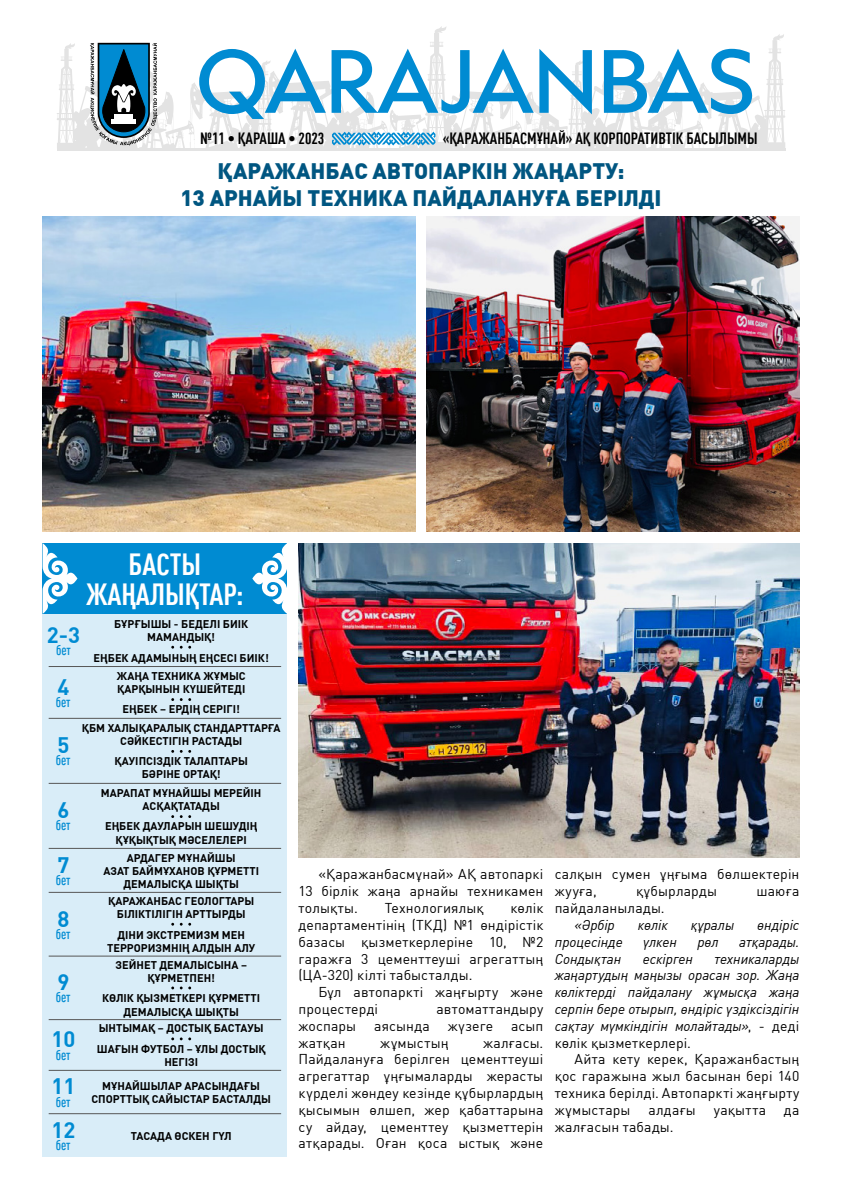
<style>
.page{position:relative;width:842px;height:1191px;background:#fff}
.page>*{position:absolute;margin:0;border:0;box-sizing:border-box;transform-origin:0 0}
.t1{font:700 30px/30px "FF Din Pro Cond";color:#fff;text-align:center}
.t2{font:900 22px/26.4px "FF Din Pro";color:#005681;text-align:center}
.t3{font:700 22px "FF Din Pro";color:#008bd2}
.t4{font:700 16px "FF Din Pro Cond";color:#000}
.t5{font:14px/16.8px "FF Din Pro";letter-spacing:.015em;color:#000;text-align:justify}
.t6{font:italic 14px/16.8px "FF Din Pro";letter-spacing:-.005em;color:#000;text-align:justify}
.t7{font:500 14px "FF Din Pro Cond";color:#008bd2}
.t8{font:700 11px/13.2px "FF Din Pro";color:#000;text-align:center}
.s1{font-style:normal}
</style>
<div class="page">
<hr style="left:57px;top:148px;width:728px;height:3px;background:#e3e3e3">
<svg style="left:57px;top:26px;width:728px;height:122px"></svg>
<div style="left:43px;top:614px;width:244px;height:543px;background:#d9edf8"></div>
<div style="left:43px;top:543px;width:244px;height:71px;background:#008bd2"></div>
<svg style="left:252px;top:543px;width:35px;height:71px"></svg>
<svg style="left:43px;top:543px;width:34px;height:71px"></svg>
<hr style="left:49px;top:666px;width:232px;height:1px;background:#575756">
<hr style="left:49px;top:718px;width:232px;height:1px;background:#575756">
<hr style="left:49px;top:783px;width:232px;height:1px;background:#575756">
<hr style="left:49px;top:848px;width:232px;height:1px;background:#575756">
<hr style="left:49px;top:892px;width:232px;height:1px;background:#575756">
<hr style="left:49px;top:955px;width:232px;height:1px;background:#575756">
<hr style="left:49px;top:1019px;width:232px;height:1px;background:#575756">
<hr style="left:49px;top:1069px;width:232px;height:1px;background:#575756">
<hr style="left:49px;top:1113px;width:232px;height:1px;background:#575756">
<svg style="left:180px;top:646px;width:11px;height:2px"></svg>
<svg style="left:180px;top:698px;width:11px;height:3px"></svg>
<svg style="left:180px;top:750px;width:11px;height:3px"></svg>
<svg style="left:180px;top:815px;width:11px;height:3px"></svg>
<svg style="left:180px;top:986px;width:11px;height:3px"></svg>
<svg style="left:180px;top:922px;width:11px;height:3px"></svg>
<svg style="left:180px;top:1037px;width:11px;height:3px"></svg>
<img style="left:299px;top:543px;width:500px;height:314px">
<img style="left:43px;top:217px;width:372px;height:315px">
<img style="left:427px;top:217px;width:372px;height:315px">
<p class="t4" style="left:200px;top:126px;width:126px">№11 • ҚАРАША • 2023</p>
<p class="t4" style="left:443px;top:126px;width:316px">«ҚАРАЖАНБАСМҰНАЙ» АҚ КОРПОРАТИВТІК БАСЫЛЫМЫ</p>
<h2 class="t2" style="left:180px;top:155px;width:483px">ҚАРАЖАНБАС АВТОПАРКІН ЖАҢАРТУ:<br>13 АРНАЙЫ ТЕХНИКА ПАЙДАЛАНУҒА БЕРІЛДІ</h2>
<h1 class="t1" style="left:86px;top:546px;width:159px">БАСТЫ<br>ЖАҢАЛЫҚТАР:</h1>
<h2 class="t3" style="left:47px;top:616px;width:35px">2-3</h2>
<p class="t7" style="left:56px;top:640px;width:16px">бет</p>
<p class="t8" style="left:114px;top:616px;width:136px">БҰРҒЫШЫ - БЕДЕЛІ БИІК<br>МАМАНДЫҚ!</p>
<p class="t8" style="left:94px;top:649px;width:177px">ЕҢБЕК АДАМЫНЫҢ ЕҢСЕСІ БИІК!</p>
<h2 class="t3" style="left:58px;top:668px;width:13px">4</h2>
<p class="t7" style="left:56px;top:691px;width:16px">бет</p>
<h2 class="t3" style="left:58px;top:727px;width:13px">5</h2>
<p class="t7" style="left:56px;top:750px;width:16px">бет</p>
<h2 class="t3" style="left:58px;top:792px;width:13px">6</h2>
<p class="t7" style="left:56px;top:815px;width:16px">бет</p>
<h2 class="t3" style="left:58px;top:846px;width:13px">7</h2>
<p class="t7" style="left:56px;top:870px;width:16px">бет</p>
<h2 class="t3" style="left:58px;top:900px;width:13px">8</h2>
<p class="t7" style="left:56px;top:923px;width:16px">бет</p>
<h2 class="t3" style="left:58px;top:964px;width:13px">9</h2>
<p class="t7" style="left:56px;top:987px;width:16px">бет</p>
<h2 class="t3" style="left:52px;top:1021px;width:25px">10</h2>
<p class="t7" style="left:56px;top:1044px;width:16px">бет</p>
<h2 class="t3" style="left:52px;top:1068px;width:25px">11</h2>
<p class="t7" style="left:56px;top:1091px;width:16px">бет</p>
<h2 class="t3" style="left:52px;top:1111px;width:25px">12</h2>
<p class="t7" style="left:56px;top:1134px;width:16px">бет</p>
<p class="t8" style="left:117px;top:668px;width:130px;text-align:left">ЖАҢА ТЕХНИКА ЖҰМЫС<br>ҚАРҚЫНЫН КҮШЕЙТЕДІ</p>
<p class="t8" style="left:82px;top:699px;width:200px;line-height:18.2px">ЕҢБЕК – ЕРДІҢ СЕРІГІ!<br>ҚБМ ХАЛЫҚАРАЛЫҚ СТАНДАРТТАРҒА</p>
<p class="t8" style="left:115px;top:729px;width:135px;line-height:20.4px">СӘЙКЕСТІГІН РАСТАДЫ<br>ҚАУІПСІЗДІК ТАЛАПТАРЫ</p>
<p class="t8" style="left:101px;top:764px;width:162px;line-height:18.2px">БӘРІНЕ ОРТАҚ!<br>МАРАПАТ МҰНАЙШЫ МЕРЕЙІН</p>
<p class="t8" style="left:105px;top:794px;width:154px;line-height:20.4px">АСҚАҚТАТАДЫ<br>ЕҢБЕК ДАУЛАРЫН ШЕШУДІҢ</p>
<p class="t8" style="left:116px;top:831px;width:133px">ҚҰҚЫҚТЫҚ МӘСЕЛЕЛЕРІ</p>
<p class="t8" style="left:103px;top:849px;width:157px">АРДАГЕР МҰНАЙШЫ<br>АЗАТ БАЙМҰХАНОВ ҚҰРМЕТТІ<br>ДЕМАЛЫСҚА ШЫҚТЫ</p>
<p class="t8" style="left:108px;top:893px;width:148px">ҚАРАЖАНБАС ГЕОЛОГТАРЫ<br>БІЛІКТІЛІГІН АРТТЫРДЫ</p>
<p class="t8" style="left:107px;top:926px;width:150px">ДІНИ ЭКСТРЕМИЗМ МЕН<br>ТЕРРОРИЗМНІҢ АЛДЫН АЛУ</p>
<p class="t8" style="left:115px;top:956px;width:133px">ЗЕЙНЕТ ДЕМАЛЫСЫНА –<br>ҚҰРМЕТПЕН!</p>
<p class="t8" style="left:102px;top:990px;width:159px">КӨЛІК ҚЫЗМЕТКЕРІ ҚҰРМЕТТІ<br>ДЕМАЛЫСҚА ШЫҚТЫ</p>
<p class="t8" style="left:97px;top:1016px;width:170px;line-height:20.4px;text-align:left">ЫНТЫМАҚ – ДОСТЫҚ БАСТАУЫ<br>ШАҒЫН ФУТБОЛ – ҰЛЫ ДОСТЫҚ</p>
<p class="t8" style="left:164px;top:1054px;width:35px">НЕГІЗІ</p>
<p class="t8" style="left:91px;top:1077px;width:181px">МҰНАЙШЫЛАР АРАСЫНДАҒЫ<br>СПОРТТЫҚ САЙЫСТАР БАСТАЛДЫ</p>
<p class="t8" style="left:131px;top:1127px;width:102px">ТАСАДА ӨСКЕН ГҮЛ</p>
<p class="t5" style="left:299px;top:864px;width:246px;text-indent:20px">«Қаражанбасмұнай» АҚ автопаркі 13 бірлік жаңа арнайы техникамен толықты.</p>
<p class="t5" style="left:299px;top:898px;width:246px;text-indent:212px">көлік департаментінің (ТКД) №1 өндірістік базасы қызметкерлеріне 10, №2 гаражға 3 цементтеуші агрегаттың (ЦА-320) кілті табысталды.</p>
<p class="t5" style="left:299px;top:982px;width:246px;text-indent:20px">Бұл автопаркті жаңғырту және процестерді</p>
<p class="t5" style="left:385px;top:898px;width:100px">Технологиялық</p>
<p class="t5" style="left:436px;top:999px;width:108px">автоматтандыру</p>
<p class="t5" style="left:299px;top:1016px;width:59px">жоспары</p>
<p class="t5" style="left:374px;top:1016px;width:57px">аясында</p>
<p class="t5" style="left:448px;top:1016px;width:47px">жүзеге</p>
<p class="t5" style="left:511px;top:1016px;width:34px">асып</p>
<p class="t5" style="left:299px;top:1032px;width:49px">жатқан</p>
<p class="t5" style="left:380px;top:1032px;width:70px">жұмыстың</p>
<p class="t5" style="left:299px;top:1032px;width:246px;text-indent:184px">жалғасы.<br>Пайдалануға берілген цементтеуші агрегаттар ұңғымаларды жерасты күрделі жөндеу кезінде құбырлардың қысымын өлшеп, жер қабаттарына су айдау, цементтеу қызметтерін атқарады. Оған қоса ыстық және</p>
<p class="t5" style="left:555px;top:864px;width:246px">салқын сумен ұңғыма бөлшектерін жууға,</p>
<p class="t5" style="left:636px;top:881px;width:83px">құбырларды</p>
<p class="t5" style="left:756px;top:881px;width:45px">шаюға</p>
<p class="t5" style="left:555px;top:898px;width:112px">пайдаланылады.</p>
<p class="t6" style="left:574px;top:915px;width:42px">«Әрбір</p>
<p class="t6" style="left:638px;top:915px;width:31px">көлік</p>
<p class="t6" style="left:691px;top:915px;width:45px">құралы</p>
<p class="t6" style="left:757px;top:915px;width:44px">өндіріс</p>
<p class="t6" style="left:555px;top:932px;width:70px">процесінде</p>
<p class="t6" style="left:643px;top:932px;width:35px">үлкен</p>
<p class="t6" style="left:697px;top:932px;width:23px">рөл</p>
<p class="t6" style="left:739px;top:932px;width:62px">атқарады.</p>
<p class="t6" style="left:555px;top:948px;width:68px">Сондықтан</p>
<p class="t6" style="left:643px;top:948px;width:52px">ескірген</p>
<p class="t6" style="left:555px;top:948px;width:246px;text-indent:160px">техникаларды жаңартудың маңызы орасан зор. Жаңа көліктерді пайдалану жұмысқа жаңа серпін бере отырып, өндіріс үздіксіздігін сақтау мүмкіндігін молайтады»<span class="s1">, - деді көлік қызметкерлері.</span></p>
<p class="t5" style="left:555px;top:1049px;width:246px;text-indent:20px">Айта кету керек, Қаражанбастың қос гаражына жыл басынан бері 140 техника берілді. Автопаркті жаңғырту жұмыстары</p>
<p class="t5" style="left:648px;top:1100px;width:49px">алдағы</p>
<p class="t5" style="left:714px;top:1100px;width:54px">уақытта</p>
<p class="t5" style="left:784px;top:1100px;width:17px">да</p>
<p class="t5" style="left:555px;top:1116px;width:120px">жалғасын табады.</p>
</div>
